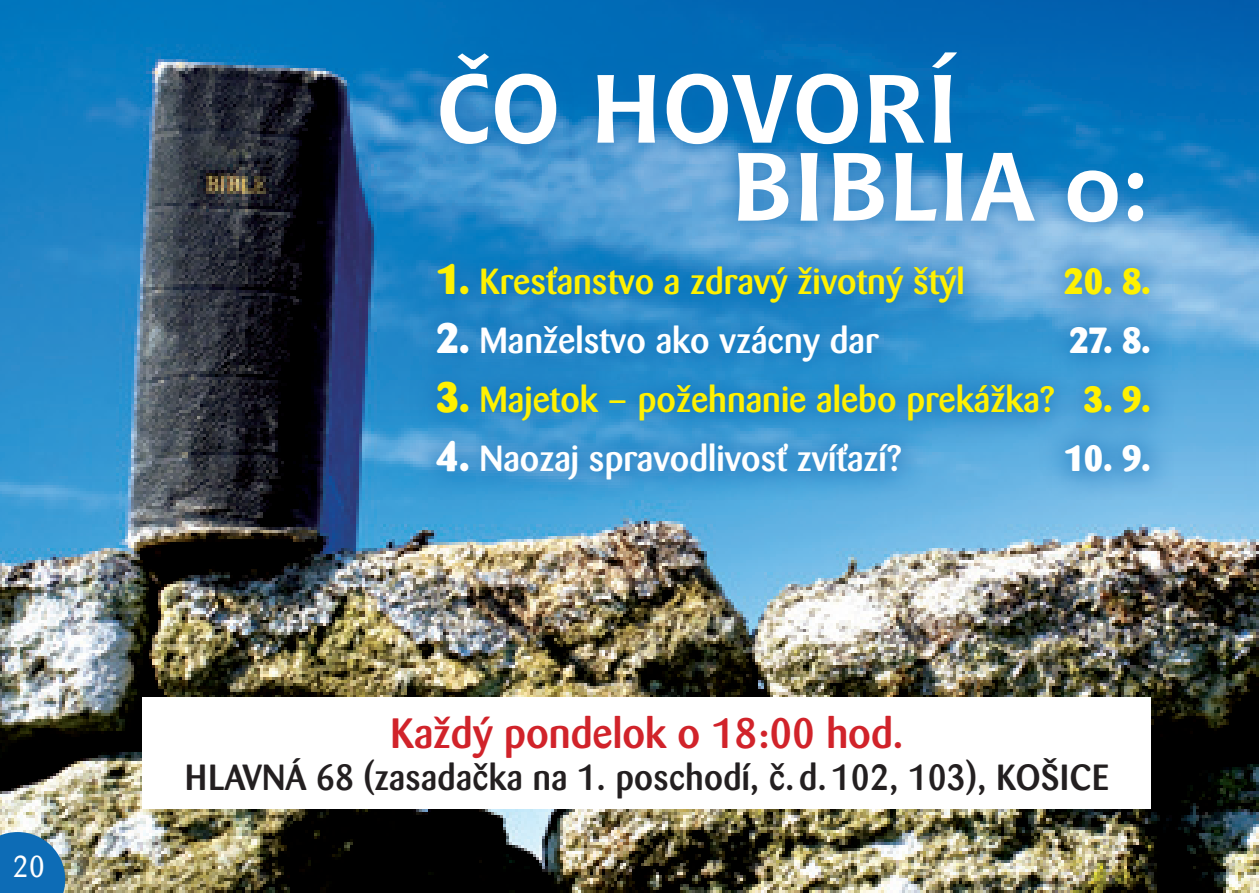
<style>
.page{position:relative;width:1259px;height:893px;background:#fff}
.page>*{position:absolute;margin:0;border:0;box-sizing:border-box;transform-origin:0 0}
.t1{font:700 96px/78px "Chianti BT";color:#fff}
.t2{font:500 42px "Barmeno CE";color:#d1232a}
.t3{font:500 36px "Barmeno CE";color:#fff101}
.t4{font:500 36px "Barmeno CE";color:#fff}
.t5{font:500 36px "Barmeno CE";letter-spacing:.01em;color:#231f20}
.t6{font:800 36px "Barmeno";color:#fff}
.t7{font:800 36px "Barmeno";color:#fff101}
.t8{font:30px "Barmeno CE";color:#fff}
.s1{font-family:"Barmeno";font-weight:800;font-size:42px}
.s2{font-family:"Barmeno";font-weight:800}
</style>
<div class="page">
<img style="left:0;top:0;width:1259px;height:893px">
<svg style="left:0;top:832px;width:65px;height:61px;background:#2377b6"></svg>
<div style="left:401px;top:230px;width:773px;height:276px;background:#0d6cb6;opacity:.62"></div>
<div style="left:420px;top:33px;width:740px;height:206px;background:#0d6cb6;opacity:.75"></div>
<div style="left:143px;top:697px;width:1008px;height:112px;background:#fff"></div>
<p class="t8" style="left:12px;top:850px;width:34px">20</p>
<p class="t1" style="left:730px;top:65px;width:422px;text-indent:-294px">ČO HOVORÍ<br>BIBLIA o:</p>
<p class="t3" style="left:436px;top:261px;width:530px"><span class="s1">1.</span> Kresťanstvo a zdravý životný štýl</p>
<p class="t7" style="left:1064px;top:260px;width:88px">20. 8.</p>
<p class="t4" style="left:436px;top:320px;width:444px"><span class="s1">2.</span> Manželstvo ako vzácny dar</p>
<p class="t6" style="left:1069px;top:318px;width:83px">27. 8.</p>
<p class="t3" style="left:436px;top:379px;width:716px"><span class="s1">3.</span> Majetok – požehnanie alebo prekážka? <span class="s2">3. 9.</span></p>
<p class="t4" style="left:436px;top:438px;width:467px"><span class="s1">4.</span> Naozaj spravodlivosť zvíťazí?</p>
<p class="t6" style="left:1064px;top:436px;width:88px">10. 9.</p>
<p class="t2" style="left:390px;top:709px;width:514px">Každý pondelok o 18:00 hod.</p>
<p class="t5" style="left:185px;top:757px;width:925px">HLAVNÁ 68 (zasadačka na 1. poschodí, č. d. 102, 103), KOŠICE</p>
</div>
